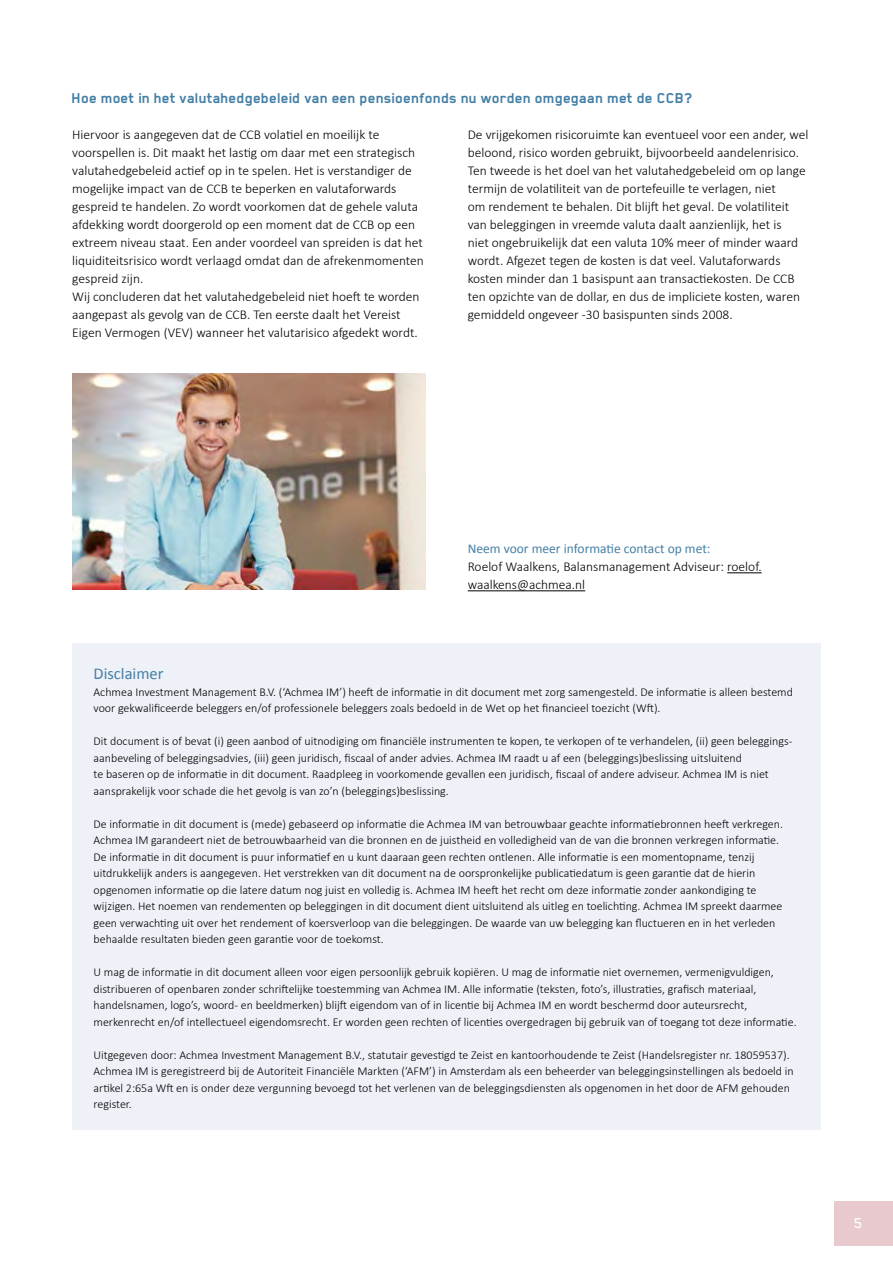
<style>
.page{position:relative;width:893px;height:1263px;background:#fff}
.page>*{position:absolute;margin:0;border:0;box-sizing:border-box;transform-origin:0 0}
.subkop_blender_blauw{font:700 16.5px "Blender Pro";color:#447fa6}
.tussenkop_blauw{font:16.5px "Calibri";color:#447fa6}
.t1{font:500 16.5px "Blender Pro";color:#fff}
.Basistekt{font:300 13.5px/18px "Calibri";color:#000}
.tussenkop_calibri_bl{font:13.5px "Calibri";color:#447fa6}
.Bronvermelding{font:300 12px/16.5px "Calibri";color:#000}
</style>
<div class="page">
<img style="left:72px;top:373px;width:353px;height:216px">
<hr style="left:727px;top:572px;width:35px;height:1px;background:#000">
<hr style="left:468px;top:590px;width:117px;height:1px;background:#000">
<div style="left:72px;top:643px;width:749px;height:486px;background:#eef1f7"></div>
<div style="left:834px;top:1202px;width:59px;height:44px;background:#e8cace"></div>
<p class="subkop_blender_blauw" style="left:72px;top:89px;width:622px">Hoe moet in het valutahedgebeleid van een pensioenfonds nu worden omgegaan met de CCB?</p>
<p class="Basistekt" style="left:72px;top:125px;width:353px">Hiervoor is aangegeven dat de CCB volatiel en moeilijk te voorspellen is. Dit maakt het lastig om daar met een strategisch valutahedgebeleid actief op in te spelen. Het is verstandiger de mogelijke impact van de CCB te beperken en valutaforwards gespreid te handelen. Zo wordt voorkomen dat de gehele valuta afdekking wordt doorgerold op een moment dat de CCB op een extreem niveau staat. Een ander voordeel van spreiden is dat het liquiditeitsrisico wordt verlaagd omdat dan de afrekenmomenten gespreid zijn.</p>
<p class="Basistekt" style="left:72px;top:287px;width:349px">Wij concluderen dat het valutahedgebeleid niet hoeft te worden aangepast als gevolg van de CCB. Ten eerste daalt het Vereist<br>Eigen Vermogen (VEV) wanneer het valutarisico afgedekt wordt.</p>
<p class="Basistekt" style="left:468px;top:125px;width:342px">De vrijgekomen risicoruimte kan eventueel voor een ander, wel beloond, risico worden gebruikt, bijvoorbeeld aandelenrisico.<br>Ten tweede is het doel van het valutahedgebeleid om op lange termijn de volatiliteit van de portefeuille te verlagen, niet<br>om rendement te behalen. Dit blijft het geval. De volatiliteit van beleggingen in vreemde valuta daalt aanzienlijk, het is<br>niet ongebruikelijk dat een valuta 10% meer of minder waard wordt. Afgezet tegen de kosten is dat veel. Valutaforwards kosten minder dan 1 basispunt aan transactiekosten. De CCB ten opzichte van de dollar, en dus de impliciete kosten, waren gemiddeld ongeveer -30 basispunten sinds 2008.</p>
<p class="tussenkop_calibri_bl" style="left:468px;top:540px;width:244px">Neem voor meer informatie contact op met:</p>
<p class="Basistekt" style="left:468px;top:557px;width:295px">Roelof Waalkens, Balansmanagement Adviseur: roelof. waalkens@achmea.nl</p>
<p class="tussenkop_blauw" style="left:94px;top:663px;width:71px">Disclaimer</p>
<p class="Bronvermelding" style="left:94px;top:683px;width:701px">Achmea Investment Management B.V. (‘Achmea IM’) heeft de informatie in dit document met zorg samengesteld. De informatie is alleen bestemd voor gekwalificeerde beleggers en/of professionele beleggers zoals bedoeld in de Wet op het financieel toezicht (Wft).</p>
<p class="Bronvermelding" style="left:94px;top:732px;width:699px">Dit document is of bevat (i) geen aanbod of uitnodiging om financiële instrumenten te kopen, te verkopen of te verhandelen, (ii) geen beleggings&shy;aanbeveling of beleggingsadvies, (iii) geen juridisch, fiscaal of ander advies. Achmea IM raadt u af een (beleggings)beslissing uitsluitend<br>te baseren op de informatie in dit document. Raadpleeg in voorkomende gevallen een juridisch, fiscaal of andere adviseur. Achmea IM is niet aansprakelijk voor schade die het gevolg is van zo’n (beleggings)beslissing.</p>
<p class="Bronvermelding" style="left:94px;top:815px;width:691px">De informatie in dit document is (mede) gebaseerd op informatie die Achmea IM van betrouwbaar geachte informatiebronnen heeft verkregen.<br>Achmea IM garandeert niet de betrouwbaarheid van die bronnen en de juistheid en volledigheid van de van die bronnen verkregen informatie.</p>
<p class="Bronvermelding" style="left:94px;top:848px;width:690px">De informatie in dit document is puur informatief en u kunt daaraan geen rechten ontlenen. Alle informatie is een momentopname, tenzij uitdrukkelijk anders is aangegeven. Het verstrekken van dit document na de oorspronkelijke publicatiedatum is geen garantie dat de hierin opgenomen informatie op die latere datum nog juist en volledig is. Achmea IM heeft het recht om deze informatie zonder aankondiging te wijzigen. Het noemen van rendementen op beleggingen in dit document dient uitsluitend als uitleg en toelichting. Achmea IM spreekt daarmee geen verwachting uit over het rendement of koersverloop van die beleggingen. De waarde van uw belegging kan fluctueren en in het verleden behaalde resultaten bieden geen garantie voor de toekomst.</p>
<p class="Bronvermelding" style="left:94px;top:963px;width:705px">U mag de informatie in dit document alleen voor eigen persoonlijk gebruik kopiëren. U mag de informatie niet overnemen, vermenigvuldigen, distribueren of openbaren zonder schriftelijke toestemming van Achmea IM. Alle informatie (teksten, foto’s, illustraties, grafisch materiaal, handelsnamen, logo’s, woord- en beeldmerken) blijft eigendom van of in licentie bij Achmea IM en wordt beschermd door auteursrecht, merkenrecht en/of intellectueel eigendomsrecht. Er worden geen rechten of licenties overgedragen bij gebruik van of toegang tot deze informatie.</p>
<p class="Bronvermelding" style="left:94px;top:1046px;width:702px">Uitgegeven door: Achmea Investment Management B.V., statutair gevestigd te Zeist en kantoorhoudende te Zeist (Handelsregister nr. 18059537).<br>Achmea IM is geregistreerd bij de Autoriteit Financiële Markten (‘AFM’) in Amsterdam als een beheerder van beleggingsinstellingen als bedoeld in artikel 2:65a Wft en is onder deze vergunning bevoegd tot het verlenen van de beleggingsdiensten als opgenomen in het door de AFM gehouden register.</p>
<h1 class="t1" style="left:854px;top:1214px;width:10px">5</h1>
</div>
